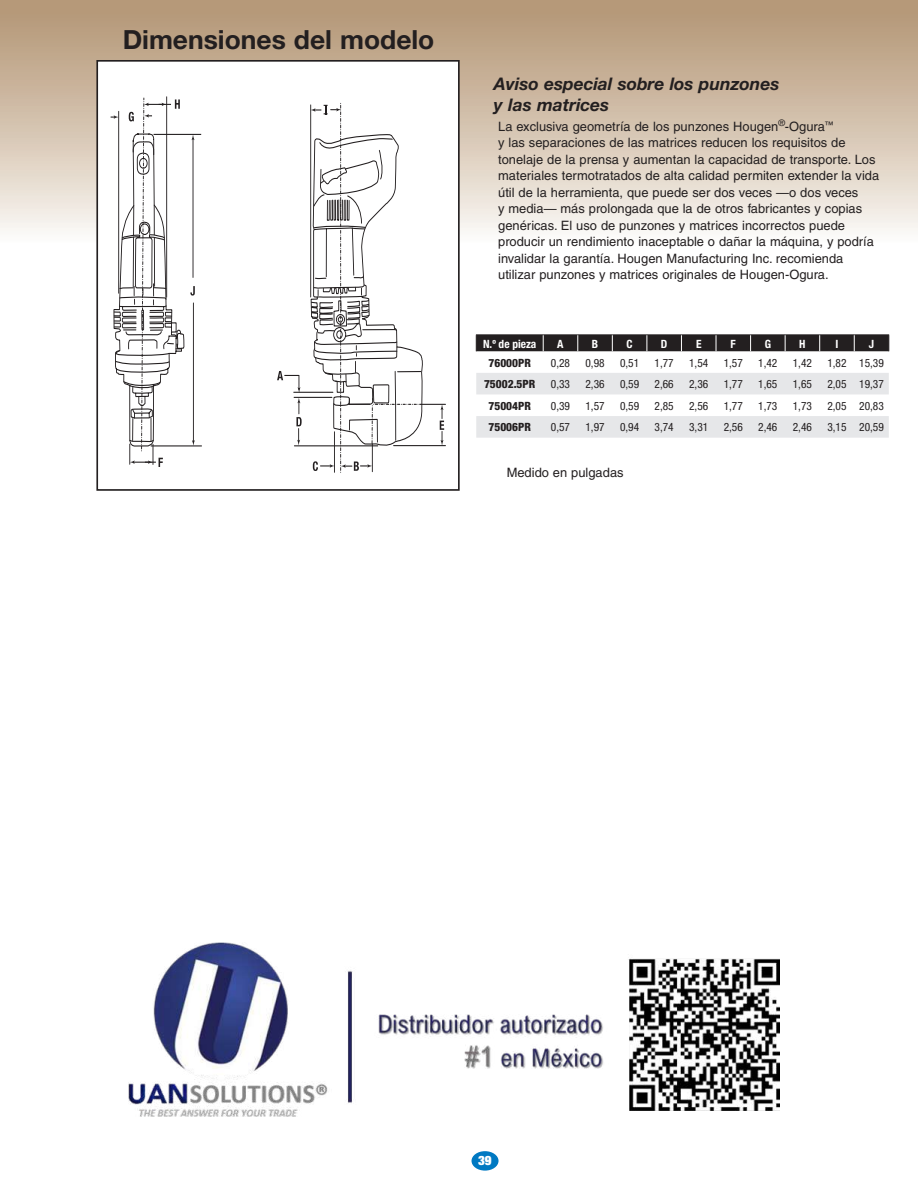
<style>
.page{position:relative;width:918px;height:1188px;background:#fff}
.page>*{position:absolute;margin:0;border:0;box-sizing:border-box;transform-origin:0 0}
.t1{font:700 26.4px "Helvetica Neue";color:#231f20}
.t2{font:italic 700 17.4px/20.9px "Helvetica Neue";color:#231f20}
.t3{font:12.9px/16.5px "Helvetica";color:#231f20}
.t4{font:900 expanded 12.9px "Helvetica Neue";color:#fff}
.t5{font:condensed 11.4px "Helvetica Neue";color:#231f20}
.t6{font:800 condensed 11.4px "Helvetica Neue";color:#231f20}
.t7{font:700 condensed 11.4px "Helvetica Neue";color:#fff}
</style>
<div class="page">
<div style="left:0;top:0;width:918px;height:243px;background:linear-gradient(to bottom,#b0916e,#faf8f5)"></div>
<div style="left:472px;top:1151px;width:27px;height:20px;background:#0079c2;border-radius:50%"></div>
<div style="left:97px;top:61px;width:362px;height:429px;background:#fff"></div>
<svg style="left:111px;top:96px;width:84px;height:371px"></svg>
<svg style="left:277px;top:103px;width:169px;height:369px"></svg>
<div style="left:96px;top:60px;width:364px;height:431px;border:2px solid #231f20"></div>
<div style="left:476px;top:373px;width:413px;height:21px;background:#e6e7e9"></div>
<div style="left:476px;top:416px;width:413px;height:22px;background:#e6e7e9"></div>
<hr style="left:681px;top:334px;width:35px;height:1px;background:#231f20">
<hr style="left:716px;top:334px;width:35px;height:1px;background:#231f20">
<hr style="left:785px;top:334px;width:35px;height:1px;background:#231f20">
<hr style="left:854px;top:334px;width:35px;height:1px;background:#231f20">
<hr style="left:543px;top:334px;width:35px;height:1px;background:#231f20">
<hr style="left:612px;top:334px;width:35px;height:1px;background:#231f20">
<hr style="left:476px;top:334px;width:67px;height:1px;background:#231f20">
<hr style="left:578px;top:334px;width:34px;height:1px;background:#231f20">
<hr style="left:647px;top:334px;width:34px;height:1px;background:#231f20">
<hr style="left:751px;top:334px;width:34px;height:1px;background:#231f20">
<hr style="left:820px;top:334px;width:34px;height:1px;background:#231f20">
<div style="left:476px;top:335px;width:413px;height:16px;background:#231f20"></div>
<img style="left:128px;top:943px;width:651px;height:174px">
<h1 class="t1" style="left:123px;top:23px;width:313px">Dimensiones del modelo</h1>
<h2 class="t2" style="left:494px;top:73px;width:287px">Aviso especial sobre los punzones y las matrices</h2>
<p class="t3" style="left:498px;top:118px;width:383px">La exclusiva geometría de los punzones Hougen<sup>®</sup>-Ogura<sup>™<br></sup>y las separaciones de las matrices reducen los requisitos de tonelaje de la prensa y aumentan la capacidad de transporte. Los materiales termotratados de alta calidad permiten extender la vida útil de la herramienta, que puede ser dos veces —o dos veces<br>y media— más prolongada que la de otros fabricantes y copias genéricas. El uso de punzones y matrices incorrectos puede producir un rendimiento inaceptable o dañar la máquina, y podría invalidar la garantía. Hougen Manufacturing Inc. recomienda utilizar punzones y matrices originales de Hougen-Ogura.</p>
<p class="t7" style="left:483px;top:337px;width:55px">N.º de pieza</p>
<p class="t7" style="left:557px;top:337px;width:8px">A</p>
<p class="t7" style="left:592px;top:337px;width:8px">B</p>
<p class="t7" style="left:627px;top:337px;width:8px">C</p>
<p class="t7" style="left:661px;top:337px;width:8px">D</p>
<p class="t7" style="left:696px;top:337px;width:7px">E</p>
<p class="t7" style="left:731px;top:337px;width:7px">F</p>
<p class="t7" style="left:765px;top:337px;width:8px">G</p>
<p class="t7" style="left:799px;top:337px;width:8px">H</p>
<p class="t7" style="left:836px;top:337px;width:4px">I</p>
<p class="t7" style="left:869px;top:337px;width:7px">J</p>
<p class="t6" style="left:488px;top:356px;width:44px">76000PR</p>
<p class="t5" style="left:551px;top:356px;width:21px">0,28</p>
<p class="t5" style="left:585px;top:356px;width:21px">0,98</p>
<p class="t5" style="left:620px;top:356px;width:21px">0,51</p>
<p class="t5" style="left:655px;top:356px;width:21px">1,77</p>
<p class="t5" style="left:689px;top:356px;width:21px">1,54</p>
<p class="t5" style="left:724px;top:356px;width:21px">1,57</p>
<p class="t5" style="left:758px;top:356px;width:21px">1,42</p>
<p class="t5" style="left:793px;top:356px;width:21px">1,42</p>
<p class="t5" style="left:827px;top:356px;width:58px">1,82 15,39</p>
<p class="t6" style="left:484px;top:377px;width:53px">75002.5PR</p>
<p class="t5" style="left:551px;top:378px;width:21px">0,33</p>
<p class="t5" style="left:585px;top:378px;width:21px">2,36</p>
<p class="t5" style="left:620px;top:378px;width:21px">0,59</p>
<p class="t5" style="left:655px;top:378px;width:21px">2,66</p>
<p class="t5" style="left:689px;top:378px;width:21px">2,36</p>
<p class="t5" style="left:724px;top:378px;width:21px">1,77</p>
<p class="t5" style="left:758px;top:378px;width:21px">1,65</p>
<p class="t5" style="left:793px;top:378px;width:21px">1,65</p>
<p class="t5" style="left:827px;top:378px;width:58px">2,05 19,37</p>
<p class="t6" style="left:488px;top:399px;width:44px">75004PR</p>
<p class="t5" style="left:551px;top:399px;width:21px">0,39</p>
<p class="t5" style="left:585px;top:399px;width:21px">1,57</p>
<p class="t5" style="left:620px;top:399px;width:21px">0,59</p>
<p class="t5" style="left:655px;top:399px;width:21px">2,85</p>
<p class="t5" style="left:689px;top:399px;width:21px">2,56</p>
<p class="t5" style="left:724px;top:399px;width:21px">1,77</p>
<p class="t5" style="left:758px;top:399px;width:21px">1,73</p>
<p class="t5" style="left:793px;top:399px;width:21px">1,73</p>
<p class="t5" style="left:827px;top:399px;width:58px">2,05 20,83</p>
<p class="t6" style="left:488px;top:420px;width:44px">75006PR</p>
<p class="t5" style="left:551px;top:421px;width:21px">0,57</p>
<p class="t5" style="left:585px;top:421px;width:21px">1,97</p>
<p class="t5" style="left:620px;top:421px;width:21px">0,94</p>
<p class="t5" style="left:655px;top:421px;width:21px">3,74</p>
<p class="t5" style="left:689px;top:421px;width:21px">3,31</p>
<p class="t5" style="left:724px;top:421px;width:21px">2,56</p>
<p class="t5" style="left:758px;top:421px;width:21px">2,46</p>
<p class="t5" style="left:793px;top:421px;width:21px">2,46</p>
<p class="t5" style="left:827px;top:421px;width:58px">3,15 20,59</p>
<p class="t3" style="left:507px;top:464px;width:118px">Medido en pulgadas</p>
<p class="t4" style="left:478px;top:1153px;width:15px">39</p>
</div>
